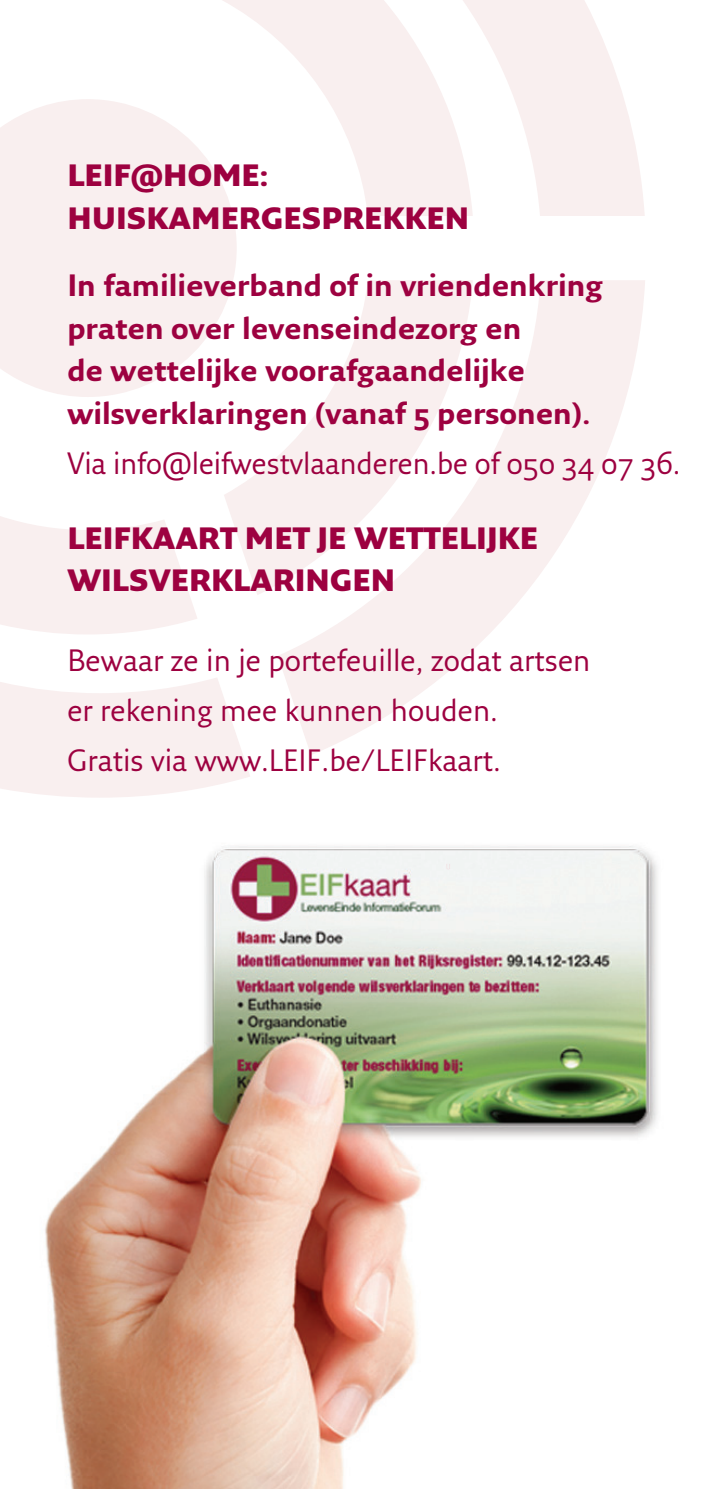
<style>
.page{position:relative;width:709px;height:1489px;background:#fff}
.page>*{position:absolute;margin:0;border:0;box-sizing:border-box;transform-origin:0 0}
.t1{font:30px/50px "Fresco Sans";color:#9d0140}
.t2{font:700 30px/42.5px "Fresco Sans";color:#9d0140}
.t3{font:900 30px/42.5px "Fresco Sans";color:#9d0140}
</style>
<div class="page">
<img style="left:45px;top:846px;width:613px;height:642px">
<svg style="left:446px;top:863px;width:4px;height:6px"></svg>
<svg style="left:473px;top:0;width:171px;height:216px"></svg>
<svg style="left:0;top:678px;width:250px;height:119px"></svg>
<svg style="left:278px;top:280px;width:367px;height:475px"></svg>
<svg style="left:223px;top:0;width:250px;height:216px;fill:#fbf5f5"></svg>
<svg style="left:0;top:516px;width:197px;height:118px"></svg>
<svg style="left:224px;top:280px;width:249px;height:315px;fill:#f9efef"></svg>
<svg style="left:0;top:99px;width:237px;height:298px;fill:#f9efef"></svg>
<p class="t3" style="left:67px;top:154px;width:403px">LEIF@HOME:<br>HUISKAMERGESPREKKEN</p>
<p class="t2" style="left:67px;top:264px;width:537px">In familieverband of in vriendenkring praten over levenseindezorg en<br>de wettelijke voorafgaandelijke wilsverklaringen (vanaf 5 personen).</p>
<p class="t1" style="left:67px;top:437px;width:614px">Via info@leifwestvlaanderen.be of 050 34 07 36.</p>
<p class="t3" style="left:67px;top:516px;width:472px">LEIFKAART MET JE WETTELIJKE<br>WILSVERKLARINGEN</p>
<p class="t1" style="left:67px;top:635px;width:524px">Bewaar ze in je portefeuille, zodat artsen er rekening mee kunnen houden.<br>Gratis via www.LEIF.be/LEIFkaart.</p>
</div>
